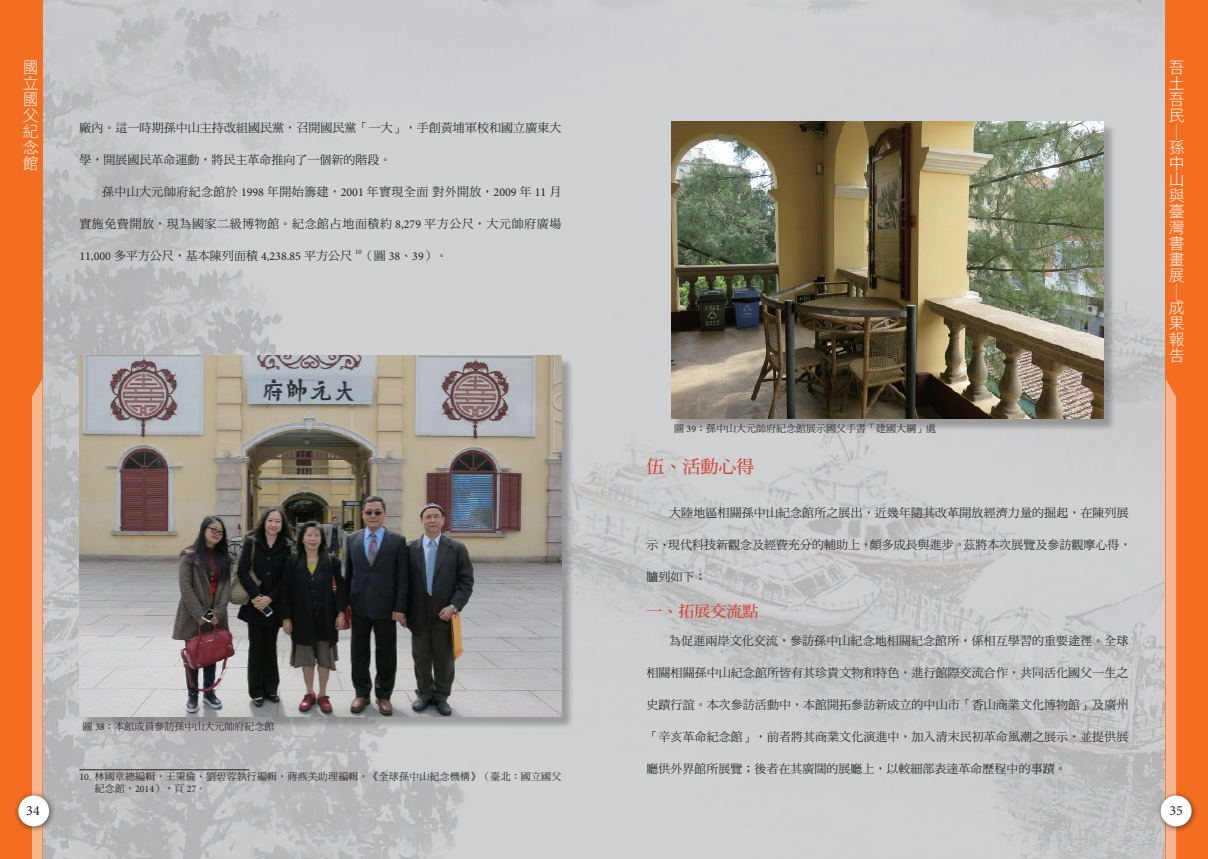
<style>
.page{position:relative;width:1208px;height:859px;background:#fff}
.page>*{position:absolute;margin:0;border:0;box-sizing:border-box;transform-origin:0 0}
.t1{font:18px "DF Ming Std W7";color:#d53f33}
.t2{font:16px/16px "DF Hei Std W3";color:#fff;text-align:justify}
.t3{font:16px "DF Ming Std W7";color:#d53f33}
.t4{font:14px "Minion Pro";color:#231f20}
.t5{font:12px "DF Ming Std W5";letter-spacing:.005em;color:#231f20}
.t6{font:12px "DF Ming Std W5";letter-spacing:.03em;color:#231f20}
.t7{font:12px "DF Ming Std W5";letter-spacing:.05em;color:#231f20}
.t8{font:10px/12px "DF Ming Std W5";letter-spacing:.02em;color:#231f20}
.t9{font:10px "DF Ming Std W5";color:#231f20}
.t10{font:7px "Minion Pro";color:#231f20}
.s1{font-family:"Minion Pro"}
</style>
<div class="page">
<img style="left:42px;top:0;width:1123px;height:859px">
<div style="left:0;top:0;width:42px;height:859px;background:#f36e21"></div>
<div style="left:1165px;top:0;width:43px;height:859px;background:#f36e21"></div>
<svg style="left:1165px;top:379px;width:11px;height:480px;background:#f7af85"></svg>
<div style="left:32px;top:380px;width:10px;height:479px;background:#f8b68f"></div>
<div style="left:13px;top:790px;width:43px;height:43px;background:#231f20;opacity:.75"></div>
<div style="left:18px;top:795px;width:31px;height:31px;background:#fff;border-radius:50%"></div>
<div style="left:1155px;top:790px;width:43px;height:43px;background:#231f20;opacity:.75"></div>
<div style="left:1160px;top:795px;width:31px;height:31px;background:#fff;border-radius:50%"></div>
<hr style="left:79px;top:769px;width:170px;height:1px;background:#231f20">
<div style="left:81px;top:357px;width:493px;height:372px;background:#231f20;opacity:.3"></div>
<img style="left:80px;top:356px;width:481px;height:361px">
<div style="left:672px;top:123px;width:444px;height:309px;background:#231f20;opacity:.3"></div>
<img style="left:671px;top:122px;width:433px;height:297px">
<h2 class="t2" style="left:23px;top:59px;width:17px">國立國父紀念館</h2>
<h2 class="t2" style="left:1168px;top:59px;width:17px">吾土吾民</h2>
<p class="t5" style="left:79px;top:121px;width:483px">廠內。這一時期孫中山主持改組國民黨，召開國民黨「一大」，手創黃埔軍校和國立廣東大</p>
<p class="t5" style="left:79px;top:153px;width:314px">學，開展國民革命運動，將民主革命推向了一個新的階段。</p>
<p class="t6" style="left:102px;top:185px;width:461px">孫中山大元帥府紀念館於 <span class="s1">1998</span> 年開始籌建，<span class="s1">2001</span> 年實現全面對外開放，<span class="s1">2009</span> 年 <span class="s1">11</span> 月</p>
<p class="t7" style="left:79px;top:217px;width:483px">實施免費開放，現為國家二級博物館。紀念館占地面積約 <span class="s1">8,279</span> 平方公尺，大元帥府廣場</p>
<p class="t5" style="left:79px;top:249px;width:274px"><span class="s1">11,000</span> 多平方公尺，基本陳列面積 <span class="s1">4,238.85</span> 平方公尺</p>
<p class="t10" style="left:355px;top:247px;width:8px">10</p>
<p class="t5" style="left:362px;top:249px;width:88px">（圖 <span class="s1">38</span>、<span class="s1">39</span>）。</p>
<h2 class="t2" style="left:1185px;top:124px;width:17px;rotate:90deg">─</h2>
<h2 class="t2" style="left:1168px;top:139px;width:17px">孫中山與臺灣書畫展</h2>
<h2 class="t2" style="left:1185px;top:284px;width:17px;rotate:90deg">─</h2>
<h2 class="t2" style="left:1168px;top:299px;width:17px">成果報告</h2>
<p class="t9" style="left:83px;top:721px;width:193px">圖 <span class="s1">38</span>：本館成員參訪孫中山大元帥府紀念館</p>
<p class="t8" style="left:95px;top:771px;width:468px;text-indent:-16px"><span class="s1">10.</span> 林國章總編輯，王秉倫、劉碧蓉執行編輯，蔣燕美助理編輯，《全球孫中山紀念機構》（臺北：國立國父紀念館，<span class="s1">2014</span>），頁 <span class="s1">27</span>。</p>
<p class="t9" style="left:674px;top:423px;width:264px">圖 <span class="s1">39</span>：孫中山大元帥府紀念館展示國父手書「建國大綱」處</p>
<h1 class="t1" style="left:646px;top:457px;width:109px">伍、活動心得</h1>
<p class="t5" style="left:669px;top:506px;width:461px">大陸地區相關孫中山紀念館所之展出，近幾年隨其改革開放經濟力量的掘起，在陳列展</p>
<p class="t5" style="left:646px;top:538px;width:486px">示、現代科技新觀念及經費充分的輔助上，頗多成長與進步。茲將本次展覽及參訪觀摩心得，</p>
<p class="t5" style="left:646px;top:570px;width:61px">臚列如下：</p>
<h2 class="t3" style="left:646px;top:602px;width:113px">一、拓展交流點</h2>
<p class="t5" style="left:669px;top:634px;width:461px">為促進兩岸文化交流，參訪孫中山紀念地相關紀念館所，係相互學習的重要途徑。全球</p>
<p class="t5" style="left:646px;top:666px;width:483px">相關相關孫中山紀念館所皆有其珍貴文物和特色，進行館際交流合作，共同活化國父一生之</p>
<p class="t5" style="left:646px;top:698px;width:483px">史蹟行誼。本次參訪活動中，本館開拓參訪新成立的中山市「香山商業文化博物館」及廣州</p>
<p class="t5" style="left:646px;top:730px;width:483px">「辛亥革命紀念館」，前者將其商業文化演進中，加入清末民初革命風潮之展示，並提供展</p>
<p class="t5" style="left:646px;top:762px;width:421px">廳供外界館所展覽；後者在其廣闊的展廳上，以較細部表達革命歷程中的事蹟。</p>
<p class="t4" style="left:26px;top:801px;width:15px">34</p>
<p class="t4" style="left:1169px;top:801px;width:15px">35</p>
</div>
